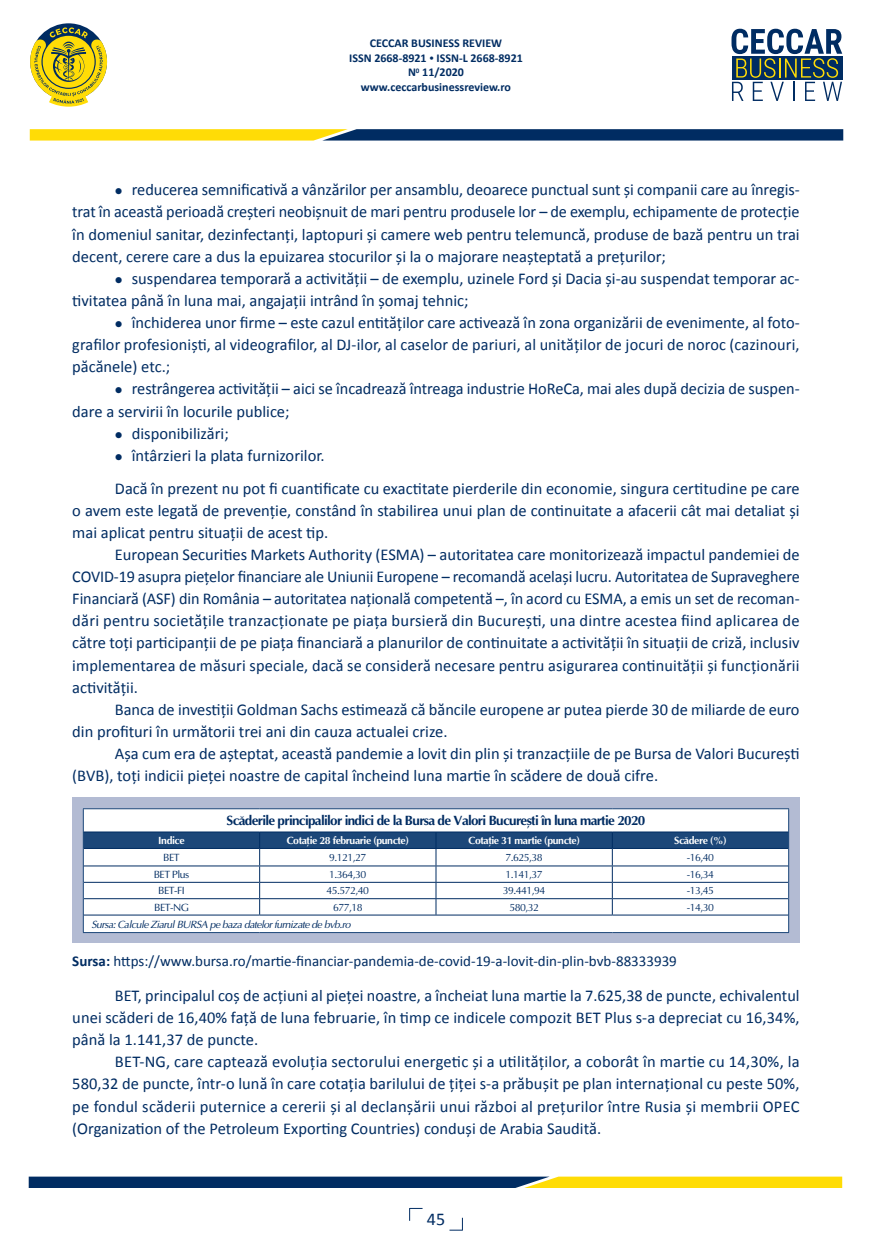
<style>
.page{position:relative;width:872px;height:1255px;background:#fff}
.page>*{position:absolute;margin:0;border:0;box-sizing:border-box;transform-origin:0 0}
.t1{font:18px "Calibri";color:#002c62}
.Text_articol{font:16.5px/22px "Calibri";color:#002c62;text-align:justify}
.Sursa{font:15px "Calibri";color:#002c62}
.Tabel{font:700 13.5px "Ottawa";letter-spacing:-.05em;color:#002c62}
.t2{font:700 12px "Calibri";color:#002c62}
.Tabel-2{font:10.5px "Ottawa";letter-spacing:-.05em;color:#002c62}
.Tabel-3{font:700 10.5px "Ottawa";letter-spacing:-.04em;color:#fff}
.Tabel-4{font:italic 10.5px "Ottawa";letter-spacing:-.05em;color:#002c62}
.s1{font-size:9px}
.s2{font-weight:700}
</style>
<div class="page">
<svg style="left:449px;top:1217px;width:14px;height:13px"></svg>
<svg style="left:731px;top:29px;width:111px;height:72px"></svg>
<svg style="left:30px;top:129px;width:813px;height:11px;background:#637144"></svg>
<svg style="left:30px;top:27px;width:77px;height:80px"></svg>
<svg style="left:29px;top:1176px;width:813px;height:11px;background:#69774c"></svg>
<svg style="left:409px;top:1207px;width:13px;height:13px"></svg>
<div style="left:72px;top:797px;width:727px;height:146px;background:#b3bbd3"></div>
<hr style="left:83px;top:808px;width:177px;height:1px;background:#1c4779">
<hr style="left:260px;top:808px;width:176px;height:1px;background:#1c4779">
<hr style="left:436px;top:808px;width:176px;height:1px;background:#1c4779">
<hr style="left:612px;top:808px;width:177px;height:1px;background:#1c4779">
<hr style="left:83px;top:932px;width:177px;height:1px;background:#1c4779">
<hr style="left:260px;top:932px;width:176px;height:1px;background:#1c4779">
<hr style="left:436px;top:932px;width:176px;height:1px;background:#1c4779">
<hr style="left:612px;top:932px;width:177px;height:1px;background:#1c4779">
<svg style="left:83px;top:809px;width:706px;height:123px;background:#d5dce5"></svg>
<hr style="left:84px;top:914px;width:176px;height:1px;background:#002c62">
<hr style="left:260px;top:914px;width:176px;height:1px;background:#002c62">
<hr style="left:436px;top:914px;width:176px;height:1px;background:#002c62">
<hr style="left:612px;top:914px;width:176px;height:1px;background:#002c62">
<p class="t2" style="left:370px;top:36px;width:134px">CECCAR BUSINESS REVIEW</p>
<p class="t2" style="left:349px;top:50px;width:175px">ISSN 2668-8921 <span class="s1">•</span> ISSN-L 2668-8921</p>
<p class="t2" style="left:408px;top:65px;width:57px">N<sup>0</sup> 11/2020</p>
<p class="t2" style="left:361px;top:79px;width:152px">www.ceccarbusinessreview.ro</p>
<p class="Text_articol" style="left:72px;top:178px;width:729px;text-indent:43px">● reducerea semnificativă a vânzărilor per ansamblu, deoarece punctual sunt și companii care au înregis&shy;trat în această perioadă creșteri neobișnuit de mari pentru produsele lor – de exemplu, echipamente de protecție în domeniul sanitar, dezinfectanți, laptopuri și camere web pentru telemuncă, produse de bază pentru un trai decent, cerere care a dus la epuizarea stocurilor și la o majorare neașteptată a prețurilor;</p>
<p class="Text_articol" style="left:72px;top:266px;width:727px;text-indent:43px">● suspendarea temporară a activității – de exemplu, uzinele Ford și Dacia și-au suspendat temporar ac&shy;tivitatea până în luna mai, angajații intrând în șomaj tehnic;</p>
<p class="Text_articol" style="left:72px;top:311px;width:729px;text-indent:43px">● închiderea unor firme – este cazul entităţilor care activează în zona organizării de evenimente, al foto&shy;grafilor profesioniști, al videografilor, al DJ-ilor, al caselor de pariuri, al unităților de jocuri de noroc (cazinouri, păcănele) etc.;</p>
<p class="Text_articol" style="left:72px;top:377px;width:728px;text-indent:43px">● restrângerea activității – aici se încadrează întreaga industrie HoReCa, mai ales după decizia de suspen&shy;dare a servirii în locurile publice;</p>
<p class="Text_articol" style="left:115px;top:421px;width:115px">● disponibilizări;</p>
<p class="Text_articol" style="left:115px;top:443px;width:211px">● întârzieri la plata furnizorilor.</p>
<p class="Text_articol" style="left:72px;top:476px;width:729px;text-indent:43px">Dacă în prezent nu pot fi cuantificate cu exactitate pierderile din economie, singura certitudine pe care o avem este legată de prevenție, constând în stabilirea unui plan de continuitate a afacerii cât mai detaliat și mai aplicat pentru situații de acest tip.</p>
<p class="Text_articol" style="left:72px;top:542px;width:729px;text-indent:43px">European Securities Markets Authority (ESMA) – autoritatea care monitorizează impactul pandemiei de COVID-19 asupra piețelor financiare ale Uniunii Europene – recomandă același lucru. Autoritatea de Supraveghere Financiară (ASF) din România – autoritatea națională competentă –, în acord cu ESMA, a emis un set de recoman&shy;dări pentru societățile tranzacționate pe piața bursieră din București, una dintre acestea fiind aplicarea de către toți participanții de pe piața financiară a planurilor de continuitate a activității în situații de criză, inclusiv implementarea de măsuri speciale, dacă se consideră necesare pentru asigurarea continuității și funcționării activității.</p>
<p class="Text_articol" style="left:72px;top:697px;width:728px;text-indent:43px">Banca de investiții Goldman Sachs estimează că băncile europene ar putea pierde 30 de miliarde de euro din profituri în următorii trei ani din cauza actualei crize.</p>
<p class="Text_articol" style="left:72px;top:741px;width:729px;text-indent:43px">Așa cum era de așteptat, această pandemie a lovit din plin și tranzacțiile de pe Bursa de Valori București (BVB), toți indicii pieței noastre de capital încheind luna martie în scădere de două cifre.</p>
<p class="Tabel" style="left:227px;top:812px;width:420px">Scăderile principalilor indici de la Bursa de Valori București în luna martie 2020</p>
<p class="Tabel-3" style="left:158px;top:834px;width:28px">Indice</p>
<p class="Tabel-3" style="left:287px;top:834px;width:124px">Cotație 28 februarie (puncte)</p>
<p class="Tabel-3" style="left:468px;top:834px;width:113px">Cotație 31 martie (puncte)</p>
<p class="Tabel-3" style="left:674px;top:834px;width:54px">Scădere (%)</p>
<p class="Tabel-2" style="left:163px;top:851px;width:18px">BET</p>
<p class="Tabel-2" style="left:329px;top:851px;width:39px">9.121,27</p>
<p class="Tabel-2" style="left:505px;top:851px;width:39px">7.625,38</p>
<p class="Tabel-2" style="left:687px;top:851px;width:29px">-16,40</p>
<p class="Tabel-2" style="left:154px;top:868px;width:37px">BET Plus</p>
<p class="Tabel-2" style="left:329px;top:868px;width:39px">1.364,30</p>
<p class="Tabel-2" style="left:505px;top:868px;width:39px">1.141,37</p>
<p class="Tabel-2" style="left:687px;top:868px;width:29px">-16,34</p>
<p class="Tabel-2" style="left:158px;top:884px;width:28px">BET-FI</p>
<p class="Tabel-2" style="left:326px;top:884px;width:44px">45.572,40</p>
<p class="Tabel-2" style="left:503px;top:884px;width:44px">39.441,94</p>
<p class="Tabel-2" style="left:687px;top:884px;width:29px">-13,45</p>
<p class="Tabel-2" style="left:154px;top:901px;width:36px">BET-NG</p>
<p class="Tabel-2" style="left:333px;top:901px;width:31px">677,18</p>
<p class="Tabel-2" style="left:509px;top:901px;width:31px">580,32</p>
<p class="Tabel-2" style="left:687px;top:901px;width:29px">-14,30</p>
<p class="Tabel-4" style="left:91px;top:918px;width:261px">Sursa: Calcule Ziarul BURSA pe baza datelor furnizate de bvb.ro</p>
<p class="Sursa" style="left:72px;top:951px;width:606px"><span class="s2">Sursa:</span> https://www.bursa.ro/martie-financiar-pandemia-de-covid-19-a-lovit-din-plin-bvb-88333939</p>
<p class="Text_articol" style="left:72px;top:983px;width:729px;text-indent:43px">BET, principalul coş de acțiuni al pieței noastre, a încheiat luna martie la 7.625,38 de puncte, echivalentul unei scăderi de 16,40% față de luna februarie, în timp ce indicele compozit BET Plus s-a depreciat cu 16,34%, până la 1.141,37 de puncte.</p>
<p class="Text_articol" style="left:72px;top:1049px;width:729px;text-indent:43px">BET-NG, care captează evoluția sectorului energetic şi a utilităților, a coborât în martie cu 14,30%, la 580,32 de puncte, într-o lună în care cotația barilului de țiței s-a prăbușit pe plan internațional cu peste 50%, pe fondul scăderii puternice a cererii şi al declanșării unui război al prețurilor între Rusia şi membrii OPEC (Organization of the Petroleum Exporting Countries) conduși de Arabia Saudită.</p>
<p class="t1" style="left:427px;top:1208px;width:20px">45</p>
</div>
